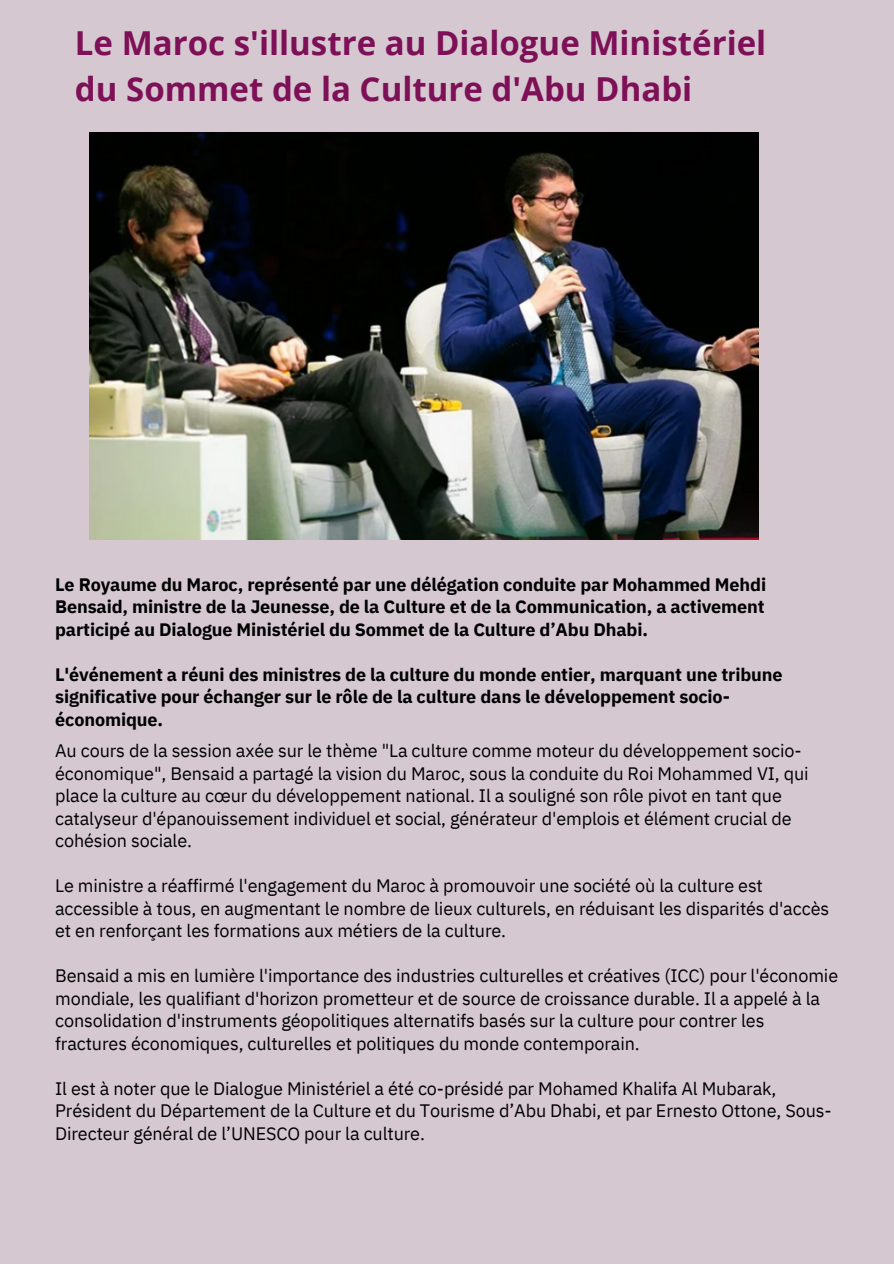
<style>
.page{position:relative;width:894px;height:1264px;background:#fff}
.page>*{position:absolute;margin:0;border:0;box-sizing:border-box;transform-origin:0 0}
.t1{font:700 33px/46.2px "Open Sans";color:#7d1056}
.t2{font:18px/22.5px "IBM Plex Sans";letter-spacing:-.005em;color:#000}
.t3{font:700 18px/22.5px "IBM Plex Sans";letter-spacing:-.005em;color:#000;text-align:justify}
</style>
<div class="page">
<div style="left:0;top:0;width:893px;height:1263px;background:#d6c8d1"></div>
<img style="left:89px;top:132px;width:669px;height:408px">
<h1 class="t1" style="left:75px;top:19px;width:692px">Le Maroc s'illustre au Dialogue Ministériel du Sommet de la Culture d'Abu Dhabi</h1>
<p class="t3" style="left:55px;top:572px;width:712px">Le Royaume du Maroc, représenté par une délégation conduite par Mohammed Mehdi Bensaid, ministre de la Jeunesse, de la Culture et de la Communication, a activement participé au Dialogue Ministériel du Sommet de la Culture d’Abu Dhabi.</p>
<p class="t3" style="left:55px;top:662px;width:728px;text-align:left">L'événement a réuni des ministres de la culture du monde entier, marquant une tribune significative pour échanger sur le rôle de la culture dans le développement socio&shy;économique.</p>
<p class="t2" style="left:55px;top:739px;width:754px">Au cours de la session axée sur le thème "La culture comme moteur du développement socio&shy;économique", Bensaid a partagé la vision du Maroc, sous la conduite du Roi Mohammed VI, qui place la culture au cœur du développement national. Il a souligné son rôle pivot en tant que catalyseur d'épanouissement individuel et social, générateur d'emplois et élément crucial de cohésion sociale.</p>
<p class="t2" style="left:55px;top:874px;width:775px">Le ministre a réaffirmé l'engagement du Maroc à promouvoir une société où la culture est accessible à tous, en augmentant le nombre de lieux culturels, en réduisant les disparités d'accès et en renforçant les formations aux métiers de la culture.</p>
<p class="t2" style="left:55px;top:964px;width:784px">Bensaid a mis en lumière l'importance des industries culturelles et créatives (ICC) pour l'économie mondiale, les qualifiant d'horizon prometteur et de source de croissance durable. Il a appelé à la consolidation d'instruments géopolitiques alternatifs basés sur la culture pour contrer les fractures économiques, culturelles et politiques du monde contemporain.</p>
<p class="t2" style="left:55px;top:1076px;width:777px">Il est à noter que le Dialogue Ministériel a été co-présidé par Mohamed Khalifa Al Mubarak,<br>Président du Département de la Culture et du Tourisme d’Abu Dhabi, et par Ernesto Ottone, Sous-<br>Directeur général de l’UNESCO pour la culture.</p>
</div>
